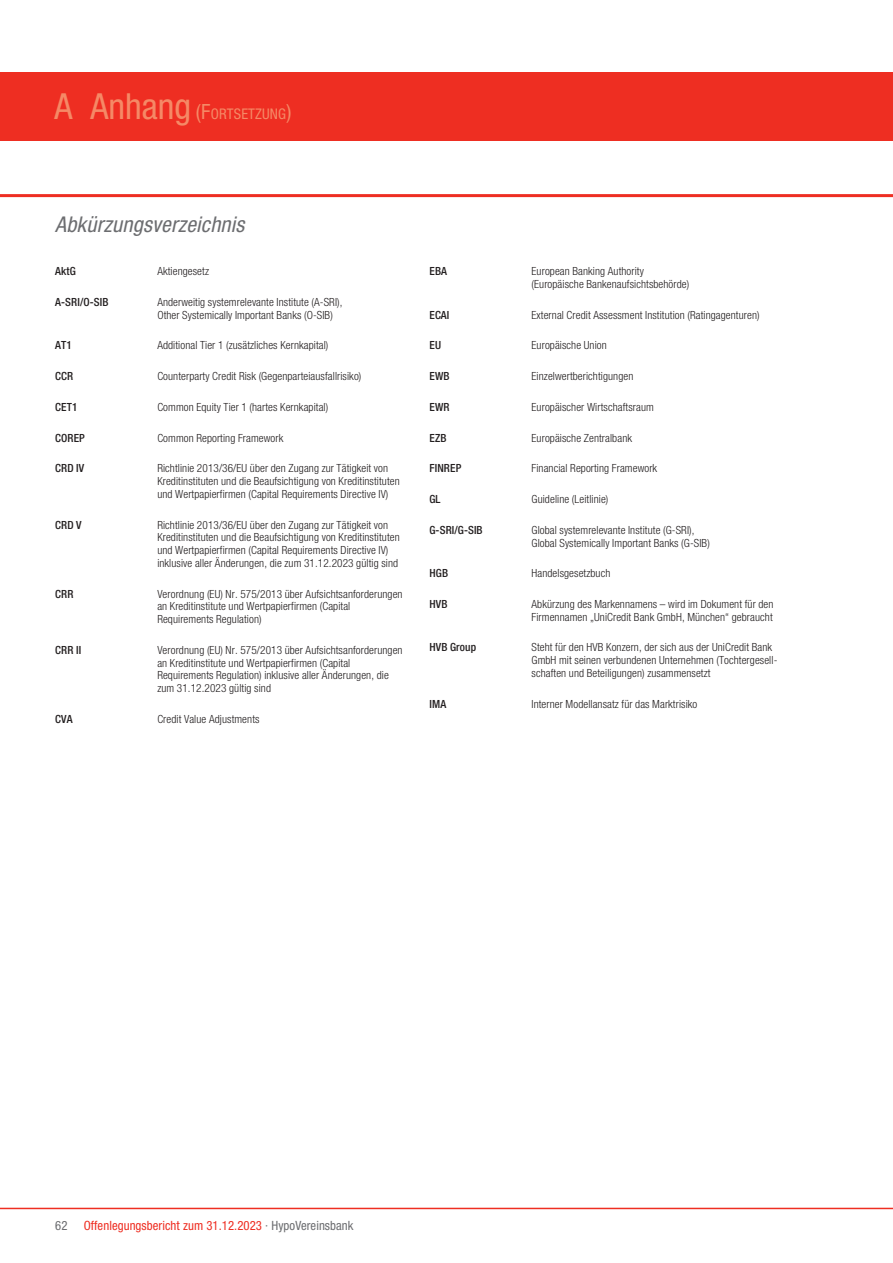
<style>
.page{position:relative;width:893px;height:1263px;background:#fff}
.page>*{position:absolute;margin:0;border:0;box-sizing:border-box;transform-origin:0 0}
.t1{font:italic condensed 21.75px "Helvetica Neue LT Pro";letter-spacing:.01em;color:#6c6d70}
.t2{font:condensed 14.7px "Helvetica Neue LT Pro";letter-spacing:.01em;color:#f58966}
.t3{font:condensed 12.75px "Helvetica Neue LT Pro";letter-spacing:.005em;color:#ee2e22}
.t4{font:condensed 12.75px "Helvetica Neue LT Pro";color:#6c6d70}
.t5{font:300 condensed 11.25px/12.8px "Helvetica Neue LT Pro";letter-spacing:.01em;color:#231f20}
.t6{font:500 condensed 11.25px "Helvetica Neue LT Pro";letter-spacing:.01em;color:#231f20}
.s1{font-size:36px}
.s2{font-size:21px}
.s3{color:#6c6d70}
</style>
<div class="page">
<hr style="left:0;top:1208px;width:893px;height:1px;background:#ee2e22">
<div style="left:0;top:72px;width:893px;height:68px;background:#ee2e22"></div>
<hr style="left:0;top:194px;width:893px;height:3px;background:#ee2e22">
<h2 class="t2" style="left:55px;top:105px;width:238px"><span class="s1">A Anhang</span> <span class="s2">(F</span>ORTSETZUNG<span class="s2">)</span></h2>
<h1 class="t1" style="left:55px;top:211px;width:191px">Abkürzungsverzeichnis</h1>
<p class="t6" style="left:55px;top:264px;width:22px">AktG</p>
<p class="t5" style="left:157px;top:265px;width:53px">Aktiengesetz</p>
<p class="t6" style="left:55px;top:295px;width:55px">A-SRI/O-SIB</p>
<p class="t5" style="left:157px;top:295px;width:187px">Anderweitig systemrelevante Institute (A-SRI),<br>Other Systemically Important Banks (O-SIB)</p>
<p class="t6" style="left:55px;top:339px;width:18px">AT1</p>
<p class="t5" style="left:157px;top:339px;width:173px">Additional Tier 1 (zusätzliches Kernkapital)</p>
<p class="t6" style="left:55px;top:369px;width:19px">CCR</p>
<p class="t5" style="left:157px;top:370px;width:206px">Counterparty Credit Risk (Gegenparteiausfallrisiko)</p>
<p class="t6" style="left:55px;top:400px;width:24px">CET1</p>
<p class="t5" style="left:157px;top:400px;width:172px">Common Equity Tier 1 (hartes Kernkapital)</p>
<p class="t6" style="left:55px;top:431px;width:31px">COREP</p>
<p class="t5" style="left:157px;top:431px;width:128px">Common Reporting Framework</p>
<p class="t6" style="left:55px;top:462px;width:31px">CRD IV</p>
<p class="t5" style="left:157px;top:462px;width:244px">Richtlinie 2013/36/EU über den Zugang zur Tätigkeit von<br>Kreditinstituten und die Beaufsichtigung von Kreditinstituten und Wertpapierfirmen (Capital Requirements Directive IV)</p>
<p class="t6" style="left:55px;top:518px;width:28px">CRD V</p>
<p class="t5" style="left:157px;top:518px;width:244px">Richtlinie 2013/36/EU über den Zugang zur Tätigkeit von Kreditinstituten und die Beaufsichtigung von Kreditinstituten und Wertpapierfirmen (Capital Requirements Directive IV) inklusive aller Änderungen, die zum 31.12.2023 gültig sind</p>
<p class="t6" style="left:55px;top:587px;width:20px">CRR</p>
<p class="t5" style="left:157px;top:587px;width:247px">Verordnung (EU) Nr. 575/2013 über Aufsichtsanforderungen an Kreditinstitute und Wertpapierfirmen (Capital<br>Requirements Regulation)</p>
<p class="t6" style="left:55px;top:643px;width:27px">CRR II</p>
<p class="t5" style="left:157px;top:643px;width:247px">Verordnung (EU) Nr. 575/2013 über Aufsichtsanforderungen an Kreditinstitute und Wertpapierfirmen (Capital Requirements Regulation) inklusive aller Änderungen, die zum 31.12.2023 gültig sind</p>
<p class="t6" style="left:55px;top:712px;width:19px">CVA</p>
<p class="t5" style="left:157px;top:712px;width:104px">Credit Value Adjustments</p>
<p class="t6" style="left:429px;top:264px;width:19px">EBA</p>
<p class="t5" style="left:531px;top:265px;width:159px">European Banking Authority (Europäische Bankenaufsichtsbehörde)</p>
<p class="t6" style="left:429px;top:308px;width:21px">ECAI</p>
<p class="t5" style="left:531px;top:308px;width:230px">External Credit Assessment Institution (Ratingagenturen)</p>
<p class="t6" style="left:429px;top:339px;width:13px">EU</p>
<p class="t5" style="left:531px;top:339px;width:77px">Europäische Union</p>
<p class="t6" style="left:429px;top:369px;width:22px">EWB</p>
<p class="t5" style="left:531px;top:370px;width:103px">Einzelwertberichtigungen</p>
<p class="t6" style="left:429px;top:400px;width:22px">EWR</p>
<p class="t5" style="left:531px;top:400px;width:124px">Europäischer Wirtschaftsraum</p>
<p class="t6" style="left:429px;top:431px;width:18px">EZB</p>
<p class="t5" style="left:531px;top:431px;width:102px">Europäische Zentralbank</p>
<p class="t6" style="left:429px;top:462px;width:33px">FINREP</p>
<p class="t5" style="left:531px;top:462px;width:127px">Financial Reporting Framework</p>
<p class="t6" style="left:429px;top:492px;width:13px">GL</p>
<p class="t5" style="left:531px;top:493px;width:78px">Guideline (Leitlinie)</p>
<p class="t6" style="left:429px;top:523px;width:55px">G-SRI/G-SIB</p>
<p class="t5" style="left:531px;top:523px;width:180px">Global systemrelevante Institute (G-SRI),<br>Global Systemically Important Banks (G-SIB)</p>
<p class="t6" style="left:429px;top:566px;width:20px">HGB</p>
<p class="t5" style="left:531px;top:567px;width:80px">Handelsgesetzbuch</p>
<p class="t6" style="left:429px;top:597px;width:19px">HVB</p>
<p class="t5" style="left:531px;top:598px;width:243px">Abkürzung des Markennamens – wird im Dokument für den<br>Firmennamen „UniCredit Bank GmbH, München“ gebraucht</p>
<p class="t6" style="left:429px;top:641px;width:48px">HVB Group</p>
<p class="t5" style="left:531px;top:641px;width:247px">Steht für den HVB Konzern, der sich aus der UniCredit Bank<br>GmbH mit seinen verbundenen Unternehmen (Tochtergesell&shy;schaften und Beteiligungen) zusammensetzt</p>
<p class="t6" style="left:429px;top:697px;width:18px">IMA</p>
<p class="t5" style="left:531px;top:697px;width:167px">Interner Modellansatz für das Marktrisiko</p>
<p class="t4" style="left:55px;top:1217px;width:14px">62</p>
<p class="t3" style="left:84px;top:1217px;width:271px">Offenlegungsbericht zum 31.12.2023 <span class="s3">· HypoVereinsbank</span></p>
</div>
